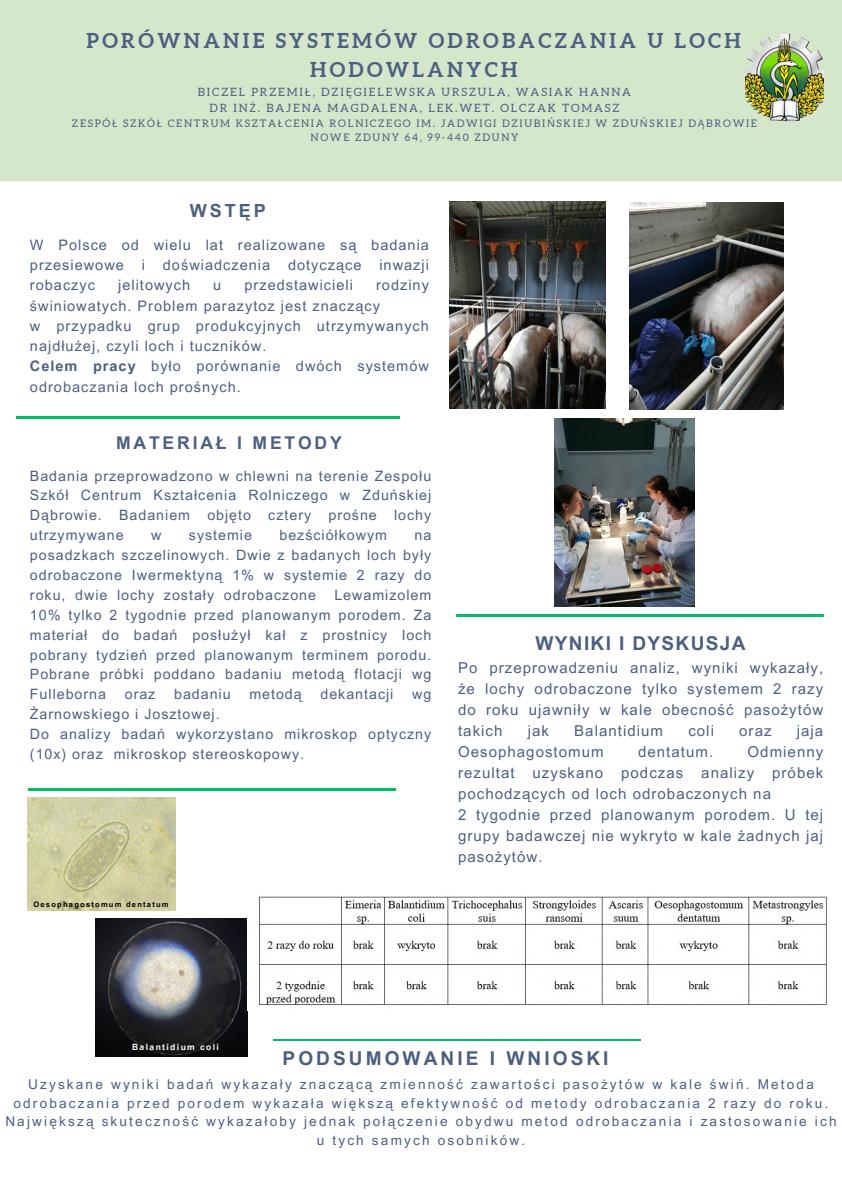
<style>
.page{position:relative;width:842px;height:1193px;background:#fff}
.page>*{position:absolute;margin:0;border:0;box-sizing:border-box;transform-origin:0 0}
.t1{font:700 20.45px/28.9px "Aleo";letter-spacing:.16em;color:#4d5f81;text-align:center}
.t2{font:700 19.1px "Arial MT Pro";letter-spacing:.16em;color:#4d5f81}
.t3{font:700 19.1px "Arial MT Pro";letter-spacing:.07em;color:#4d5f81}
.t4{font:700 18.1px "Arial MT Pro";letter-spacing:.16em;color:#4d5f81}
.t5{font:700 17.6px "Arial MT Pro";letter-spacing:.16em;color:#4d5f81}
.t6{font:15px/21px "Arial MT Pro";letter-spacing:.07em;color:#4d5f81;text-align:justify}
.t7{font:14.5px/20.2px "Arial MT Pro";letter-spacing:.07em;color:#4d5f81;text-align:justify}
.t8{font:14.2px/19.9px "Arial MT Pro";letter-spacing:.07em;color:#4d5f81;text-align:justify}
.t9{font:13.6px/18.8px "Arial MT Pro";letter-spacing:.16em;color:#4d5f81;text-align:center}
.t10{font:11.45px/15.8px "Aleo";letter-spacing:.16em;color:#4d5f81;text-align:center}
.t11{font:10.45px/14.6px "Aleo";letter-spacing:.16em;color:#4d5f81;text-align:center}
.t12{font:700 8.6px "Arial MT Pro";letter-spacing:.16em;color:#fff}
.t13{font:700 7.6px "Arial MT Pro";letter-spacing:.16em;color:#000}
.s1{font-family:"Noto Sans"}
.s2{font-weight:700}
</style>
<div class="page">
<div style="left:0;top:0;width:842px;height:180px;background:#d4e7cb"></div>
<hr style="left:16px;top:416px;width:383px;height:3px;background:#00bf63">
<hr style="left:28px;top:788px;width:367px;height:2px;background:#00bf63">
<hr style="left:456px;top:614px;width:368px;height:2px;background:#00bf63">
<hr style="left:274px;top:1038px;width:367px;height:2px;background:#00bf63">
<img style="left:28px;top:797px;width:148px;height:112px">
<img style="left:96px;top:918px;width:152px;height:138px">
<img style="left:554px;top:418px;width:141px;height:188px">
<img style="left:450px;top:201px;width:156px;height:208px">
<img style="left:746px;top:33px;width:77px;height:89px">
<img style="left:629px;top:203px;width:155px;height:206px">
<img style="left:259px;top:896px;width:568px;height:109px">
<p class="t1" style="left:87px;top:26px;width:656px">PORÓWNANIE SYSTEMÓW ODROBACZANIA U LOCH<br>HODOWLANYCH</p>
<p class="t10" style="left:198px;top:84px;width:435px">BICZEL PRZEMI<span class="s1">Ł</span>, DZI<span class="s1">Ę</span>GIELEWSKA URSZULA, WASIAK HANNA<br>DR IN<span class="s1">Ż</span>. BAJENA MAGDALENA, LEK.WET. OLCZAK TOMASZ</p>
<p class="t11" style="left:72px;top:115px;width:687px">ZESPÓ<span class="s1">Ł</span> SZKÓ<span class="s1">Ł</span> CENTRUM KSZTA<span class="s1">Ł</span>CENIA ROLNICZEGO IM. JADWIGI DZIUBI<span class="s1">Ń</span>SKIEJ W ZDU<span class="s1">Ń</span>SKIEJ D<span class="s1">Ą</span>BROWIE<br>NOWE ZDUNY 64, 99-440 ZDUNY</p>
<p class="t4" style="left:190px;top:204px;width:77px">WSTĘP</p>
<h2 class="t7" style="left:30px;top:236px;width:400px">W Polsce od wielu lat realizowane są badania przesiewowe i doświadczenia dotyczące inwazji robaczyc</h2>
<h2 class="t7" style="left:30px;top:277px;width:400px;text-align:left;text-indent:346px">rodziny świniowatych. Problem parazytoz jest znaczący<br>w przypadku grup produkcyjnych utrzymywanych najdłużej, czyli loch i tuczników.<br><span class="s2">Celem pracy</span> było porównanie dwóch systemów odrobaczania loch prośnych.</h2>
<h2 class="t7" style="left:118px;top:277px;width:73px">jelitowych</h2>
<h2 class="t7" style="left:213px;top:277px;width:10px">u</h2>
<h2 class="t7" style="left:245px;top:277px;width:110px">przedstawicieli</h2>
<p class="t5" style="left:116px;top:436px;width:227px">MATERIAŁ I METODY</p>
<p class="t8" style="left:30px;top:467px;width:403px">Badania przeprowadzono w chlewni na terenie Zespołu Szkół Centrum Kształcenia Rolniczego w Zduńskiej Dąbrowie. Badaniem objęto cztery prośne lochy utrzymywane</p>
<p class="t8" style="left:151px;top:527px;width:12px">w</p>
<p class="t8" style="left:189px;top:527px;width:65px">systemie</p>
<p class="t8" style="left:279px;top:527px;width:109px">bezściółkowym</p>
<p class="t8" style="left:30px;top:527px;width:403px;text-indent:384px">na posadzkach szczelinowych. Dwie z badanych loch były odrobaczone Iwermektyną 1% w systemie 2 razy do roku, dwie lochy zostały odrobaczone</p>
<p class="t8" style="left:30px;top:586px;width:403px;text-indent:304px">Lewamizolem 10% tylko 2 tygodnie przed planowanym porodem. Za materiał do badań posłużył kał z prostnicy loch pobrany tydzień przed planowanym terminem porodu.<br>Pobrane próbki poddano badaniu metodą flotacji wg Fulleborna</p>
<p class="t8" style="left:125px;top:686px;width:32px">oraz</p>
<p class="t8" style="left:174px;top:686px;width:58px">badaniu</p>
<p class="t8" style="left:249px;top:686px;width:54px">metodą</p>
<p class="t8" style="left:320px;top:686px;width:74px">dekantacji</p>
<p class="t8" style="left:412px;top:686px;width:21px">wg</p>
<p class="t8" style="left:30px;top:705px;width:403px;text-align:left">Żarnowskiego i Josztowej.<br>Do analizy badań wykorzystano mikroskop optyczny (10x) oraz mikroskop stereoskopowy.</p>
<p class="t13" style="left:33px;top:901px;width:137px">Oesophagostomum dentatum</p>
<p class="t3" style="left:535px;top:636px;width:212px">WYNIKI I DYSKUSJA</p>
<p class="t6" style="left:458px;top:658px;width:367px">Po przeprowadzeniu analiz, wyniki wykazały, że lochy odrobaczone tylko systemem 2 razy do roku ujawniły w kale obecność pasożytów takich</p>
<p class="t6" style="left:528px;top:721px;width:23px">jak</p>
<p class="t6" style="left:574px;top:721px;width:90px">Balantidium</p>
<p class="t6" style="left:688px;top:721px;width:27px">coli</p>
<p class="t6" style="left:739px;top:721px;width:34px">oraz</p>
<p class="t6" style="left:797px;top:721px;width:28px">jaja</p>
<p class="t6" style="left:458px;top:742px;width:147px">Oesophagostomum</p>
<p class="t6" style="left:638px;top:742px;width:77px">dentatum.</p>
<p class="t6" style="left:458px;top:742px;width:367px;text-align:left;text-indent:289px">Odmienny rezultat uzyskano podczas analizy próbek pochodzących od loch odrobaczonych na<br>2 tygodnie przed planowanym porodem. U tej grupy badawczej nie wykryto w kale żadnych jaj pasożytów.</p>
<p class="t12" style="left:132px;top:1043px;width:88px">Balantidium coli</p>
<p class="t2" style="left:283px;top:1050px;width:327px">PODSUMOWANIE I WNIOSKI</p>
<p class="t9" style="left:5px;top:1076px;width:833px">Uzyskane wyniki badań wykazały znaczącą zmienność zawartości pasożytów w kale świń. Metoda odrobaczania przed porodem wykazała większą efektywność od metody odrobaczania 2 razy do roku.<br>Największą skuteczność wykazałoby jednak połączenie obydwu metod odrobaczania i zastosowanie ich u tych samych osobników.</p>
</div>
